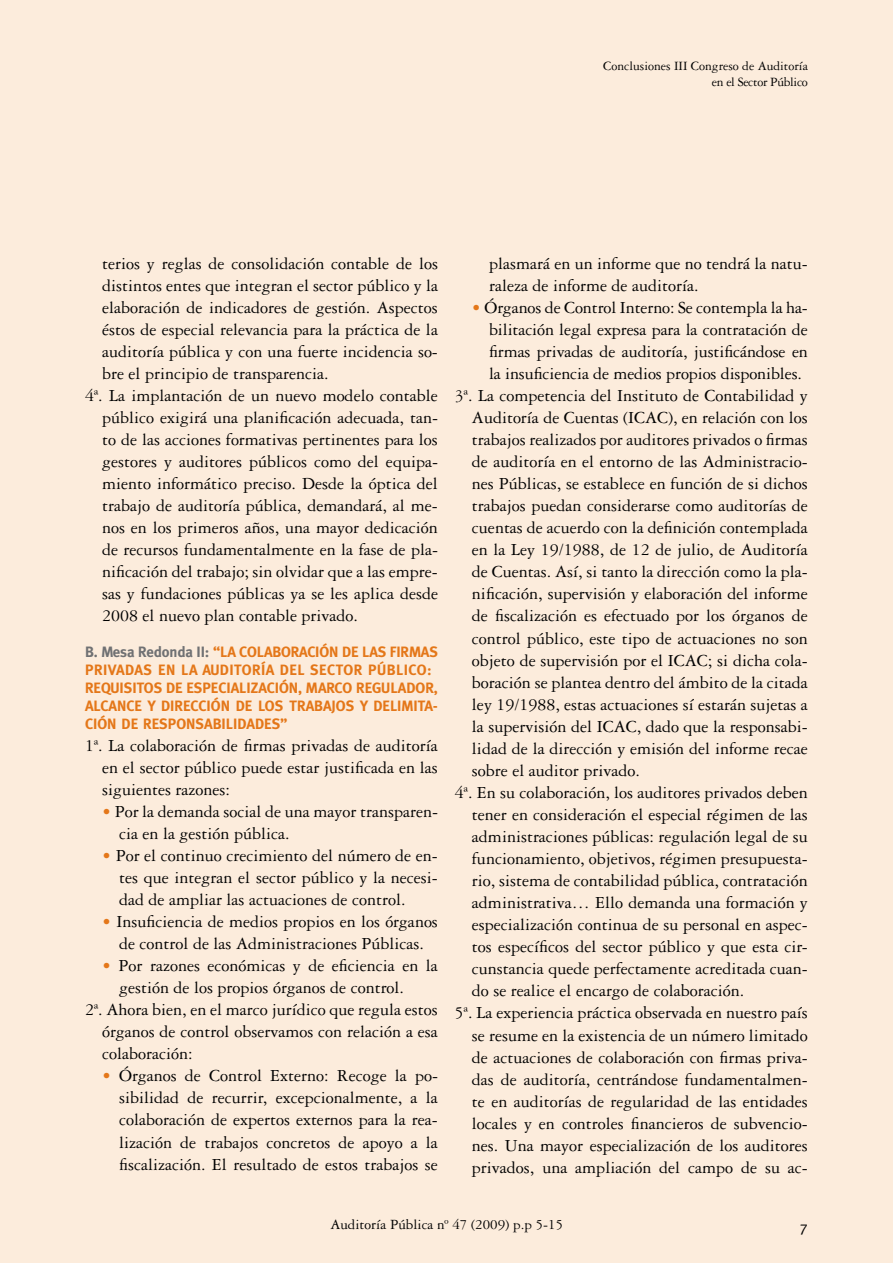
<style>
.page{position:relative;width:893px;height:1263px;background:#fcecdc}
.page>*{position:absolute;margin:0;border:0;box-sizing:border-box;transform-origin:0 0}
.t1{font:18px/22px "Garamond Three";color:#000;text-align:justify}
.t2{font:700 15px/18px "Meta";color:#e47719}
.t3{font:15px "Garamond Three";color:#000}
.t4{font:15px "Meta";color:#000}
.t5{font:13.5px/16.2px "Garamond Three";color:#000;text-align:right}
.s1{color:#707173}
.s2{color:#e47719}
</style>
<div class="page">
<p class="t5" style="left:603px;top:58px;width:206px">Conclusiones III Congreso de Auditoría en el Sector Público</p>
<p class="t1" style="left:102px;top:252px;width:337px">terios y reglas de consolidación contable de los</p>
<p class="t1" style="left:102px;top:274px;width:337px">distintos entes que integran el sector público y la</p>
<p class="t1" style="left:102px;top:296px;width:337px">elaboración de indicadores de gestión. Aspectos</p>
<p class="t1" style="left:102px;top:318px;width:337px">éstos de especial relevancia para la práctica de la</p>
<p class="t1" style="left:102px;top:340px;width:337px">auditoría pública y con una fuerte incidencia so-</p>
<p class="t1" style="left:102px;top:363px;width:228px">bre el principio de transparencia.</p>
<p class="t1" style="left:85px;top:385px;width:354px">4ª. La implantación de un nuevo modelo contable</p>
<p class="t1" style="left:102px;top:407px;width:337px">público exigirá una planificación adecuada, tan-</p>
<p class="t1" style="left:102px;top:429px;width:337px">to de las acciones formativas pertinentes para los</p>
<p class="t1" style="left:102px;top:451px;width:337px">gestores y auditores públicos como del equipa-</p>
<p class="t1" style="left:102px;top:473px;width:337px">miento informático preciso. Desde la óptica del</p>
<p class="t1" style="left:102px;top:495px;width:337px">trabajo de auditoría pública, demandará, al me-</p>
<p class="t1" style="left:102px;top:517px;width:337px">nos en los primeros años, una mayor dedicación</p>
<p class="t1" style="left:102px;top:539px;width:337px">de recursos fundamentalmente en la fase de pla-</p>
<p class="t1" style="left:102px;top:561px;width:337px">nificación del trabajo; sin olvidar que a las empre-</p>
<p class="t1" style="left:102px;top:583px;width:337px">sas y fundaciones públicas ya se les aplica desde</p>
<p class="t1" style="left:102px;top:605px;width:257px">2008 el nuevo plan contable privado.</p>
<p class="t2" style="left:85px;top:642px;width:354px"><span class="s1">B. Mesa Redonda II:</span> “LA COLABORACIÓN DE LAS FIRMAS PRIVADAS EN LA AUDITORÍA DEL SECTOR PÚBLICO:<br>REQUISITOS DE ESPECIALIZACIÓN, MARCO REGULADOR, ALCANCE Y DIRECCIÓN DE LOS TRABAJOS Y DELIMITA-CIÓN DE RESPONSABILIDADES”</p>
<p class="t1" style="left:102px;top:734px;width:337px;text-indent:-17px">1ª. La colaboración de firmas privadas de auditoría en el sector público puede estar justificada en las siguientes razones:</p>
<p class="t1" style="left:119px;top:800px;width:320px;text-indent:-17px"><span class="s2">•</span> Por la demanda social de una mayor transparen&shy;cia en la gestión pública.</p>
<p class="t1" style="left:119px;top:844px;width:320px;text-indent:-17px"><span class="s2">•</span> Por el continuo crecimiento del número de en&shy;tes que integran el sector público y la necesi&shy;dad de ampliar las actuaciones de control.</p>
<p class="t1" style="left:102px;top:911px;width:337px;text-align:center"><span class="s2">•</span> Insuficiencia de medios propios en los órganos de control de las Administraciones Públicas.</p>
<p class="t1" style="left:102px;top:955px;width:337px"><span class="s2">•</span> Por razones económicas y de eficiencia en la</p>
<p class="t1" style="left:119px;top:977px;width:287px">gestión de los propios órganos de control.</p>
<p class="t1" style="left:85px;top:999px;width:354px">2ª. Ahora bien, en el marco jurídico que regula estos</p>
<p class="t1" style="left:102px;top:1021px;width:337px">órganos de control observamos con relación a esa</p>
<p class="t1" style="left:102px;top:1043px;width:92px">colaboración:</p>
<p class="t1" style="left:119px;top:1065px;width:320px;text-indent:-17px"><span class="s2">•</span> Órganos de Control Externo: Recoge la po&shy;sibilidad de recurrir, excepcionalmente, a la colaboración de expertos externos para la rea&shy;lización de trabajos concretos de apoyo a la fiscalización. El resultado de estos trabajos se</p>
<p class="t1" style="left:489px;top:252px;width:320px">plasmará en un informe que no tendrá la natu&shy;raleza de informe de auditoría.</p>
<p class="t1" style="left:472px;top:296px;width:337px"><span class="s2">•</span> Órganos de Control Interno: Se contempla la ha-</p>
<p class="t1" style="left:489px;top:318px;width:320px">bilitación legal expresa para la contratación de</p>
<p class="t1" style="left:489px;top:340px;width:320px">firmas privadas de auditoría, justificándose en</p>
<p class="t1" style="left:489px;top:363px;width:315px">la insuficiencia de medios propios disponibles.</p>
<p class="t1" style="left:455px;top:385px;width:354px">3ª. La competencia del Instituto de Contabilidad y</p>
<p class="t1" style="left:472px;top:407px;width:337px">Auditoría de Cuentas (ICAC), en relación con los</p>
<p class="t1" style="left:472px;top:429px;width:337px">trabajos realizados por auditores privados o firmas</p>
<p class="t1" style="left:472px;top:451px;width:337px">de auditoría en el entorno de las Administracio-</p>
<p class="t1" style="left:472px;top:473px;width:337px">nes Públicas, se establece en función de si dichos</p>
<p class="t1" style="left:472px;top:495px;width:337px">trabajos puedan considerarse como auditorías de</p>
<p class="t1" style="left:472px;top:517px;width:337px">cuentas de acuerdo con la definición contemplada</p>
<p class="t1" style="left:472px;top:539px;width:337px">en la Ley 19/1988, de 12 de julio, de Auditoría</p>
<p class="t1" style="left:472px;top:561px;width:337px">de Cuentas. Así, si tanto la dirección como la pla-</p>
<p class="t1" style="left:472px;top:583px;width:337px">nificación, supervisión y elaboración del informe</p>
<p class="t1" style="left:472px;top:605px;width:337px">de fiscalización es efectuado por los órganos de</p>
<p class="t1" style="left:472px;top:627px;width:337px">control público, este tipo de actuaciones no son</p>
<p class="t1" style="left:472px;top:649px;width:337px">objeto de supervisión por el ICAC; si dicha cola-</p>
<p class="t1" style="left:472px;top:671px;width:337px">boración se plantea dentro del ámbito de la citada</p>
<p class="t1" style="left:472px;top:693px;width:337px">ley 19/1988, estas actuaciones sí estarán sujetas a</p>
<p class="t1" style="left:472px;top:715px;width:337px">la supervisión del ICAC, dado que la responsabi-</p>
<p class="t1" style="left:472px;top:737px;width:337px">lidad de la dirección y emisión del informe recae</p>
<p class="t1" style="left:472px;top:759px;width:169px">sobre el auditor privado.</p>
<p class="t1" style="left:455px;top:781px;width:354px">4ª. En su colaboración, los auditores privados deben</p>
<p class="t1" style="left:472px;top:804px;width:337px">tener en consideración el especial régimen de las</p>
<p class="t1" style="left:472px;top:826px;width:337px">administraciones públicas: regulación legal de su</p>
<p class="t1" style="left:472px;top:848px;width:337px">funcionamiento, objetivos, régimen presupuesta-</p>
<p class="t1" style="left:472px;top:870px;width:337px">rio, sistema de contabilidad pública, contratación</p>
<p class="t1" style="left:472px;top:892px;width:337px">administrativa… Ello demanda una formación y</p>
<p class="t1" style="left:472px;top:914px;width:337px">especialización continua de su personal en aspec-</p>
<p class="t1" style="left:472px;top:936px;width:337px">tos específicos del sector público y que esta cir-</p>
<p class="t1" style="left:472px;top:958px;width:337px">cunstancia quede perfectamente acreditada cuan-</p>
<p class="t1" style="left:472px;top:980px;width:274px">do se realice el encargo de colaboración.</p>
<p class="t1" style="left:455px;top:1002px;width:354px">5ª. La experiencia práctica observada en nuestro país</p>
<p class="t1" style="left:472px;top:1024px;width:337px">se resume en la existencia de un número limitado</p>
<p class="t1" style="left:472px;top:1046px;width:337px">de actuaciones de colaboración con firmas priva-</p>
<p class="t1" style="left:472px;top:1068px;width:337px">das de auditoría, centrándose fundamentalmen-</p>
<p class="t1" style="left:472px;top:1090px;width:337px">te en auditorías de regularidad de las entidades</p>
<p class="t1" style="left:472px;top:1112px;width:337px">locales y en controles financieros de subvencio-</p>
<p class="t1" style="left:472px;top:1134px;width:337px">nes. Una mayor especialización de los auditores</p>
<p class="t1" style="left:472px;top:1156px;width:337px">privados, una ampliación del campo de su ac-</p>
<p class="t3" style="left:330px;top:1216px;width:234px">Auditoría Pública nº 47 (2009) p.p 5-15</p>
<p class="t4" style="left:800px;top:1218px;width:10px">7</p>
</div>
